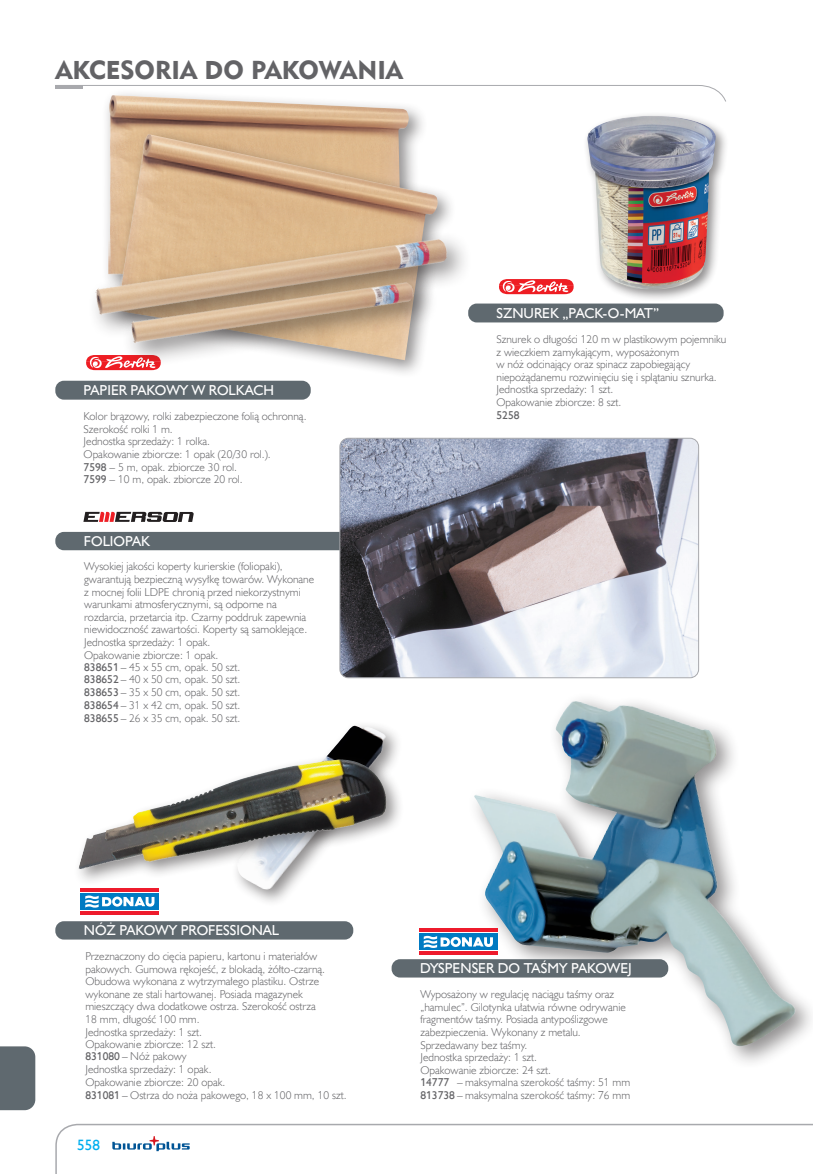
<style>
.page{position:relative;width:813px;height:1174px;background:#fff}
.page>*{position:absolute;margin:0;border:0;box-sizing:border-box;transform-origin:0 0}
.SPIS_TRŚCI_OK{font:25.65px "Geometric 415 Blk EU";color:#636366}
.t1{font:15px "Humanst 521 EU";color:#00aeef}
.Nazwa_modułu_A{font:14.4px "Humanst 521 EU";color:#fff}
.Nazwa_modułu_starego{font:14.4px "Humanst 521 EU";color:#fff}
.opis_produktów{font:14.4px "Humanst 521 EU";color:#fff}
.opis_produktów-2{font:11.4px/12.6px "Humanst 521 Lt EU";color:#636366}
.opis_produktów-3{font:11.4px "Humanst 521 EU";color:#636366}
.s1{font-family:"Humanst 521 EU"}
</style>
<div class="page">
<svg style="left:55px;top:85px;width:671px;height:17px"></svg>
<hr style="left:55px;top:86px;width:28px;height:3px;background:#a8a9ad">
<svg style="left:55px;top:1123px;width:757px;height:51px"></svg>
<svg style="left:112px;top:1136px;width:77px;height:15px"></svg>
<div style="left:0;top:1046px;width:35px;height:64px;background:#5f696f"></div>
<img style="left:473px;top:701px;width:324px;height:345px">
<div style="left:231px;top:719px;width:172px;height:188px;background:#231f20;opacity:.5"></div>
<img style="left:237px;top:725px;width:149px;height:165px">
<div style="left:72px;top:752px;width:332px;height:135px;background:#231f20;opacity:.5"></div>
<img style="left:78px;top:759px;width:259px;height:111px">
<div style="left:55px;top:921px;width:298px;height:18px;background:#5f696f;border-radius:9px"></div>
<hr style="left:81px;top:911px;width:78px;height:3px;background:#ee1b2c">
<hr style="left:81px;top:888px;width:78px;height:3px;background:#ee1b2c">
<div style="left:81px;top:893px;width:78px;height:17px;background:#007ac2"></div>
<svg style="left:85px;top:895px;width:69px;height:12px"></svg>
<div style="left:391px;top:959px;width:277px;height:18px;background:#5f696f;border-radius:9px"></div>
<hr style="left:419px;top:952px;width:78px;height:3px;background:#ee1b2c">
<hr style="left:419px;top:929px;width:78px;height:3px;background:#ee1b2c">
<div style="left:419px;top:933px;width:78px;height:17px;background:#007ac2"></div>
<svg style="left:423px;top:935px;width:69px;height:13px"></svg>
<div style="left:55px;top:381px;width:255px;height:18px;background:#5f696f;border-radius:9px"></div>
<div style="left:101px;top:88px;width:326px;height:209px;background:#fff"></div>
<div style="left:87px;top:230px;width:385px;height:110px;background:#231f20;opacity:.5"></div>
<img style="left:86px;top:93px;width:366px;height:345px">
<div style="left:121px;top:273px;width:317px;height:96px;background:#231f20;opacity:.5"></div>
<img style="left:123px;top:165px;width:294px;height:273px">
<div style="left:468px;top:303px;width:255px;height:19px;background:#5f696f;border-radius:9px"></div>
<svg style="left:499px;top:279px;width:75px;height:16px"></svg>
<div style="left:582px;top:111px;width:146px;height:191px;background:#231f20;opacity:.5"></div>
<img style="left:587px;top:116px;width:128px;height:173px">
<div style="left:55px;top:532px;width:485px;height:18px;background:#5f696f;border-radius:9px"></div>
<svg style="left:83px;top:512px;width:110px;height:10px"></svg>
<img style="left:341px;top:438px;width:357px;height:240px">
<div style="left:339px;top:438px;width:359px;height:240px;border:1px solid #a8a9ad;border-radius:9px"></div>
<p class="SPIS_TRŚCI_OK" style="left:55px;top:54px;width:349px">AKCESORIA DO PAKOWANIA</p>
<p class="Nazwa_modułu_starego" style="left:84px;top:381px;width:192px">PAPIER PAKOWY W ROLKACH</p>
<p class="opis_produktów-2" style="left:84px;top:410px;width:224px">Kolor brązowy, rolki zabezpieczone folią ochronną.</p>
<p class="opis_produktów-2" style="left:84px;top:422px;width:91px">Szerokość rolki 1 m.</p>
<p class="opis_produktów-2" style="left:84px;top:435px;width:128px">Jednostka sprzedaży: 1 rolka.</p>
<p class="opis_produktów-2" style="left:84px;top:447px;width:189px">Opakowanie zbiorcze: 1 opak (20/30 rol.).</p>
<p class="opis_produktów-2" style="left:84px;top:460px;width:155px"><span class="s1">7598</span> – 5 m, opak. zbiorcze 30 rol.</p>
<p class="opis_produktów-2" style="left:84px;top:473px;width:161px"><span class="s1">7599</span> – 10 m, opak. zbiorcze 20 rol.</p>
<p class="Nazwa_modułu_A" style="left:84px;top:532px;width:67px">FOLIOPAK</p>
<p class="opis_produktów-2" style="left:84px;top:560px;width:231px">Wysokiej jakości koperty kurierskie (foliopaki), gwarantują bezpieczną wysyłkę towarów. Wykonane z mocnej folii LDPE chronią przed niekorzystnymi warunkami atmosferycznymi, są odporne na rozdarcia, przetarcia itp. Czarny poddruk zapewnia niewidoczność zawartości. Koperty są samoklejące.</p>
<p class="opis_produktów-2" style="left:84px;top:635px;width:127px">Jednostka sprzedaży: 1 opak.</p>
<p class="opis_produktów-2" style="left:84px;top:648px;width:135px">Opakowanie zbiorcze: 1 opak.</p>
<p class="opis_produktów-2" style="left:84px;top:660px;width:158px"><span class="s1">838651</span> – 45 x 55 cm, opak. 50 szt.</p>
<p class="opis_produktów-2" style="left:84px;top:673px;width:158px"><span class="s1">838652</span> – 40 x 50 cm, opak. 50 szt.</p>
<p class="opis_produktów-2" style="left:84px;top:686px;width:158px"><span class="s1">838653</span> – 35 x 50 cm, opak. 50 szt.</p>
<p class="opis_produktów-2" style="left:84px;top:699px;width:158px"><span class="s1">838654</span> – 31 x 42 cm, opak. 50 szt.</p>
<p class="opis_produktów-2" style="left:84px;top:711px;width:158px"><span class="s1">838655</span> – 26 x 35 cm, opak. 50 szt.</p>
<p class="opis_produktów" style="left:496px;top:304px;width:164px">SZNUREK „PACK-O-MAT”</p>
<p class="opis_produktów-2" style="left:496px;top:333px;width:231px">Sznurek o długości 120 m w plastikowym pojemniku z wieczkiem zamykającym, wyposażonym<br>w nóż odcinający oraz spinacz zapobiegający niepożądanemu rozwinięciu się i splątaniu sznurka.</p>
<p class="opis_produktów-2" style="left:496px;top:383px;width:118px">Jednostka sprzedaży: 1 szt.</p>
<p class="opis_produktów-2" style="left:496px;top:396px;width:126px">Opakowanie zbiorcze: 8 szt.</p>
<p class="opis_produktów-3" style="left:496px;top:408px;width:25px">5258</p>
<p class="Nazwa_modułu_A" style="left:84px;top:921px;width:197px">NÓŻ PAKOWY PROFESSIONAL</p>
<p class="opis_produktów-2" style="left:85px;top:949px;width:241px">Przeznaczony do cięcia papieru, kartonu i materiałów pakowych. Gumowa rękojeść, z blokadą, żółto-czarną.<br>Obudowa wykonana z wytrzymałego plastiku. Ostrze wykonane ze stali hartowanej. Posiada magazynek mieszczący dwa dodatkowe ostrza. Szerokość ostrza 18 mm, długość 100 mm.</p>
<p class="opis_produktów-2" style="left:85px;top:1025px;width:118px">Jednostka sprzedaży: 1 szt.</p>
<p class="opis_produktów-2" style="left:85px;top:1037px;width:132px">Opakowanie zbiorcze: 12 szt.</p>
<p class="opis_produktów-2" style="left:85px;top:1049px;width:103px"><span class="s1">831080</span> – Nóż pakowy</p>
<p class="opis_produktów-2" style="left:85px;top:1062px;width:127px">Jednostka sprzedaży: 1 opak.</p>
<p class="opis_produktów-2" style="left:85px;top:1075px;width:141px">Opakowanie zbiorcze: 20 opak.</p>
<p class="opis_produktów-2" style="left:85px;top:1088px;width:262px"><span class="s1">831081</span> – Ostrza do noża pakowego, 18 x 100 mm, 10 szt.</p>
<h2 class="t1" style="left:77px;top:1135px;width:24px">558</h2>
<p class="Nazwa_modułu_A" style="left:420px;top:959px;width:213px">DYSPENSER DO TAŚMY PAKOWEJ</p>
<p class="opis_produktów-2" style="left:420px;top:987px;width:207px">Wyposażony w regulację naciągu taśmy oraz „hamulec”. Gilotynka ułatwia równe odrywanie fragmentów taśmy. Posiada antypoślizgowe zabezpieczenia. Wykonany z metalu.<br>Sprzedawany bez taśmy.</p>
<p class="opis_produktów-2" style="left:420px;top:1050px;width:118px">Jednostka sprzedaży: 1 szt.</p>
<p class="opis_produktów-2" style="left:420px;top:1063px;width:132px">Opakowanie zbiorcze: 24 szt.</p>
<p class="opis_produktów-3" style="left:420px;top:1074px;width:30px">14777</p>
<p class="opis_produktów-2" style="left:457px;top:1075px;width:174px">– maksymalna szerokość taśmy: 51 mm</p>
<p class="opis_produktów-2" style="left:420px;top:1088px;width:211px"><span class="s1">813738</span> – maksymalna szerokość taśmy: 76 mm</p>
</div>
